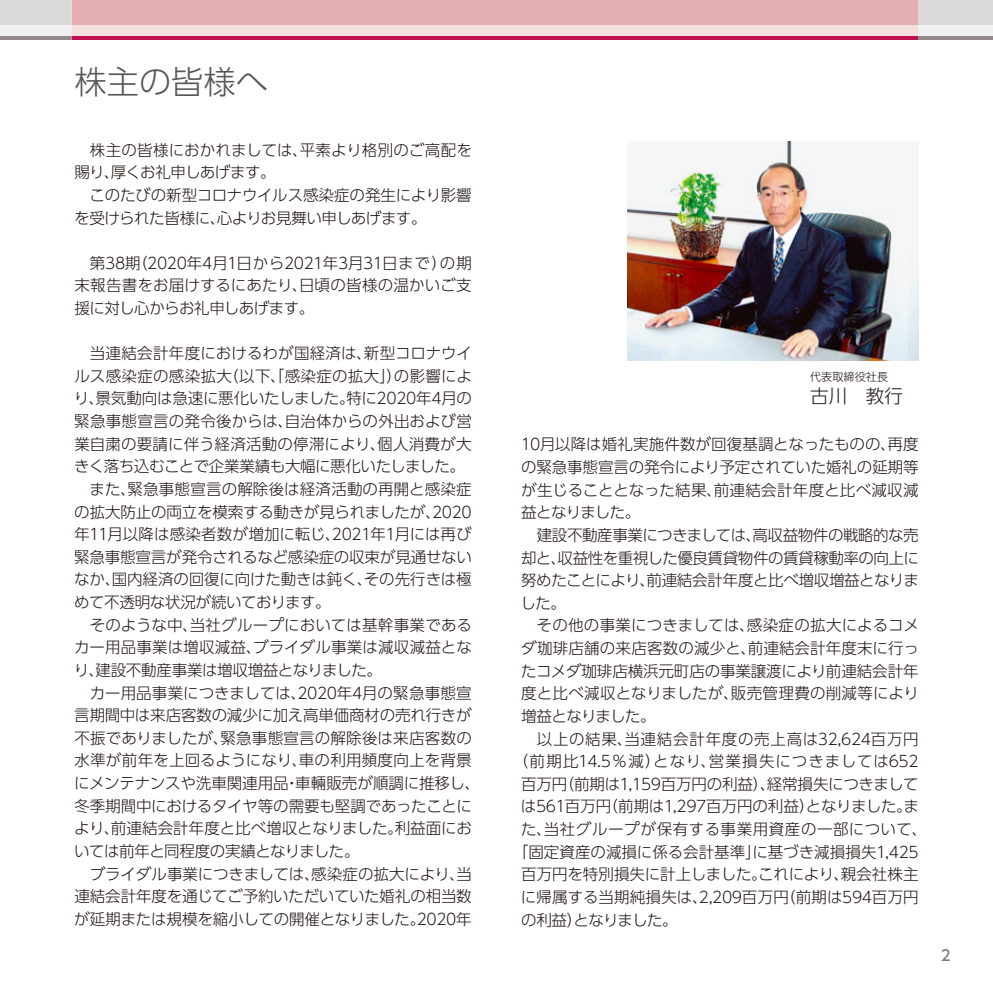
<style>
.page{position:relative;width:993px;height:993px;background:#fff}
.page>*{position:absolute;margin:0;border:0;box-sizing:border-box;transform-origin:0 0}
.t1{font:300 32.2px "UD Shin Go Pro";color:#595857}
.t2{font:300 18.55px "UD Shin Go Pro";color:#231916}
.t3{font:300 15.58px/22.6px "UD Shin Go Pro";letter-spacing:-.01em;color:#231916;text-align:justify}
.t4{font:300 15.58px "UD Shin Go Pro";letter-spacing:.01em;color:#231916}
.t5{font:300 15.58px "UD Shin Go Pro";letter-spacing:-.03em;color:#231916}
.t6{font:300 15.58px "UD Shin Go Pro";letter-spacing:.055em;color:#231916}
.t7{font:300 15.58px "UD Shin Go Pro";letter-spacing:.02em;color:#231916}
.t8{font:300 15.58px "UD Shin Go Pro";letter-spacing:.04em;color:#231916}
.t9{font:300 15.58px "UD Shin Go Pro";letter-spacing:.015em;color:#231916}
.t10{font:300 15.58px "UD Shin Go Pro";letter-spacing:.03em;color:#231916}
.t11{font:300 15.58px "UD Shin Go Pro";letter-spacing:-.035em;color:#231916}
.t12{font:300 15.58px "UD Shin Go Pro";letter-spacing:-.04em;color:#231916}
.t13{font:500 14.88px "UD Shin Go Pro";color:#7e7e7e}
.t14{font:300 11.2px "UD Shin Go Pro";color:#231916}
</style>
<div class="page">
<img style="left:627px;top:142px;width:291px;height:218px">
<div style="left:71px;top:25px;width:847px;height:15px;background:#f4dee0"></div>
<hr style="left:71px;top:36px;width:847px;height:4px;background:#c00f53">
<div style="left:71px;top:0;width:847px;height:25px;background:#e4adb2"></div>
<svg style="left:0;top:0;width:71px;height:40px;fill:#d9d9da"></svg>
<svg style="left:918px;top:0;width:74px;height:40px;fill:#d9d9da"></svg>
<h1 class="t1" style="left:74px;top:56px;width:195px">株主の皆様へ</h1>
<p class="t3" style="left:74px;top:138px;width:399px;text-indent:16px">株主の皆様におかれましては、平素より格別のご高配を賜り、厚くお礼申しあげます。</p>
<p class="t3" style="left:74px;top:183px;width:399px;text-indent:15px">このたびの新型コロナウイルス感染症の発生により影響を受けられた皆様に、心よりお見舞い申しあげます。</p>
<p class="t3" style="left:74px;top:251px;width:399px;text-indent:16px">第38期（2020年4月1日から2021年3月31日まで）の期末報告書をお届けするにあたり、日頃の皆様の温かいご支援に対し心からお礼申しあげます。</p>
<p class="t3" style="left:90px;top:341px;width:383px">当連結会計年度におけるわが国経済は、新型コロナウイ</p>
<p class="t7" style="left:74px;top:363px;width:399px">ルス感染症の感染拡大（以下、「感染症の拡大」）の影響によ</p>
<p class="t3" style="left:74px;top:386px;width:399px">り、景気動向は急速に悪化いたしました。特に2020年4月の</p>
<p class="t9" style="left:74px;top:408px;width:399px">緊急事態宣言の発令後からは、自治体からの外出および営</p>
<p class="t4" style="left:74px;top:431px;width:399px">業自粛の要請に伴う経済活動の停滞により、個人消費が大</p>
<p class="t5" style="left:74px;top:453px;width:392px">きく落ち込むことで企業業績も大幅に悪化いたしました。</p>
<p class="t4" style="left:90px;top:476px;width:383px">また、緊急事態宣言の解除後は経済活動の再開と感染症</p>
<p class="t3" style="left:74px;top:499px;width:399px">の拡大防止の両立を模索する動きが見られましたが、2020</p>
<p class="t3" style="left:74px;top:522px;width:398px">年11月以降は感染者数が増加に転じ、2021年1月には再び</p>
<p class="t3" style="left:74px;top:545px;width:399px">緊急事態宣言が発令されるなど感染症の収束が見通せない</p>
<p class="t3" style="left:74px;top:567px;width:399px">なか、国内経済の回復に向けた動きは鈍く、その先行きは極</p>
<p class="t5" style="left:74px;top:589px;width:258px">めて不透明な状況が続いております。</p>
<p class="t4" style="left:90px;top:612px;width:383px">そのような中、当社グループにおいては基幹事業である</p>
<p class="t4" style="left:74px;top:634px;width:399px">カー用品事業は増収減益、ブライダル事業は減収減益とな</p>
<p class="t3" style="left:74px;top:658px;width:310px">り、建設不動産事業は増収増益となりました。</p>
<p class="t3" style="left:90px;top:680px;width:383px">カー用品事業につきましては、2020年4月の緊急事態宣</p>
<p class="t3" style="left:74px;top:703px;width:398px">言期間中は来店客数の減少に加え高単価商材の売れ行きが</p>
<p class="t4" style="left:74px;top:725px;width:399px">不振でありましたが、緊急事態宣言の解除後は来店客数の</p>
<p class="t4" style="left:74px;top:747px;width:399px">水準が前年を上回るようになり、車の利用頻度向上を背景</p>
<p class="t3" style="left:74px;top:771px;width:407px">にメンテナンスや洗車関連用品・車輛販売が順調に推移し、</p>
<p class="t3" style="left:74px;top:793px;width:399px">冬季期間中におけるタイヤ等の需要も堅調であったことに</p>
<p class="t3" style="left:74px;top:816px;width:399px">より、前連結会計年度と比べ増収となりました。利益面にお</p>
<p class="t11" style="left:74px;top:838px;width:287px">いては前年と同程度の実績となりました。</p>
<p class="t3" style="left:90px;top:861px;width:383px">ブライダル事業につきましては、感染症の拡大により、当</p>
<p class="t3" style="left:74px;top:884px;width:399px">連結会計年度を通じてご予約いただいていた婚礼の相当数</p>
<p class="t3" style="left:74px;top:906px;width:399px">が延期または規模を縮小しての開催となりました。2020年</p>
<p class="t14" style="left:809px;top:368px;width:80px">代表取締役社長</p>
<p class="t2" style="left:809px;top:380px;width:95px">古川　教行</p>
<p class="t3" style="left:520px;top:432px;width:399px">10月以降は婚礼実施件数が回復基調となったものの、再度の緊急事態宣言の発令により予定されていた婚礼の延期等が生じることとなった結果、前連結会計年度と比べ減収減益となりました。</p>
<p class="t3" style="left:520px;top:523px;width:399px;text-indent:16px">建設不動産事業につきましては、高収益物件の戦略的な売却と、収益性を重視した優良賃貸物件の賃貸稼動率の向上に努めたことにより、前連結会計年度と比べ増収増益となりました。</p>
<p class="t3" style="left:521px;top:613px;width:399px;text-indent:16px">その他の事業につきましては、感染症の拡大によるコメダ珈琲店舗の来店客数の減少と、前連結会計年度末に行ったコメダ珈琲店横浜元町店の事業譲渡により前連結会計年度と比べ減収となりましたが、販売管理費の削減等により増益となりました。</p>
<p class="t8" style="left:536px;top:725px;width:383px">以上の結果、当連結会計年度の売上高は32,624百万円</p>
<p class="t6" style="left:512px;top:748px;width:407px">（前期比14.5％減）となり、営業損失につきましては652</p>
<p class="t3" style="left:521px;top:771px;width:399px">百万円（前期は1,159百万円の利益）、経常損失につきまして</p>
<p class="t3" style="left:521px;top:794px;width:399px">は561百万円（前期は1,297百万円の利益）となりました。ま</p>
<p class="t10" style="left:521px;top:816px;width:407px">た、当社グループが保有する事業用資産の一部について、</p>
<p class="t3" style="left:512px;top:839px;width:407px">「固定資産の減損に係る会計基準」に基づき減損損失1,425</p>
<p class="t3" style="left:521px;top:862px;width:399px">百万円を特別損失に計上しました。これにより、親会社株主</p>
<p class="t3" style="left:520px;top:884px;width:399px">に帰属する当期純損失は、2,209百万円（前期は594百万円</p>
<p class="t12" style="left:521px;top:906px;width:158px">の利益）となりました。</p>
<p class="t13" style="left:940px;top:943px;width:11px">2</p>
</div>
